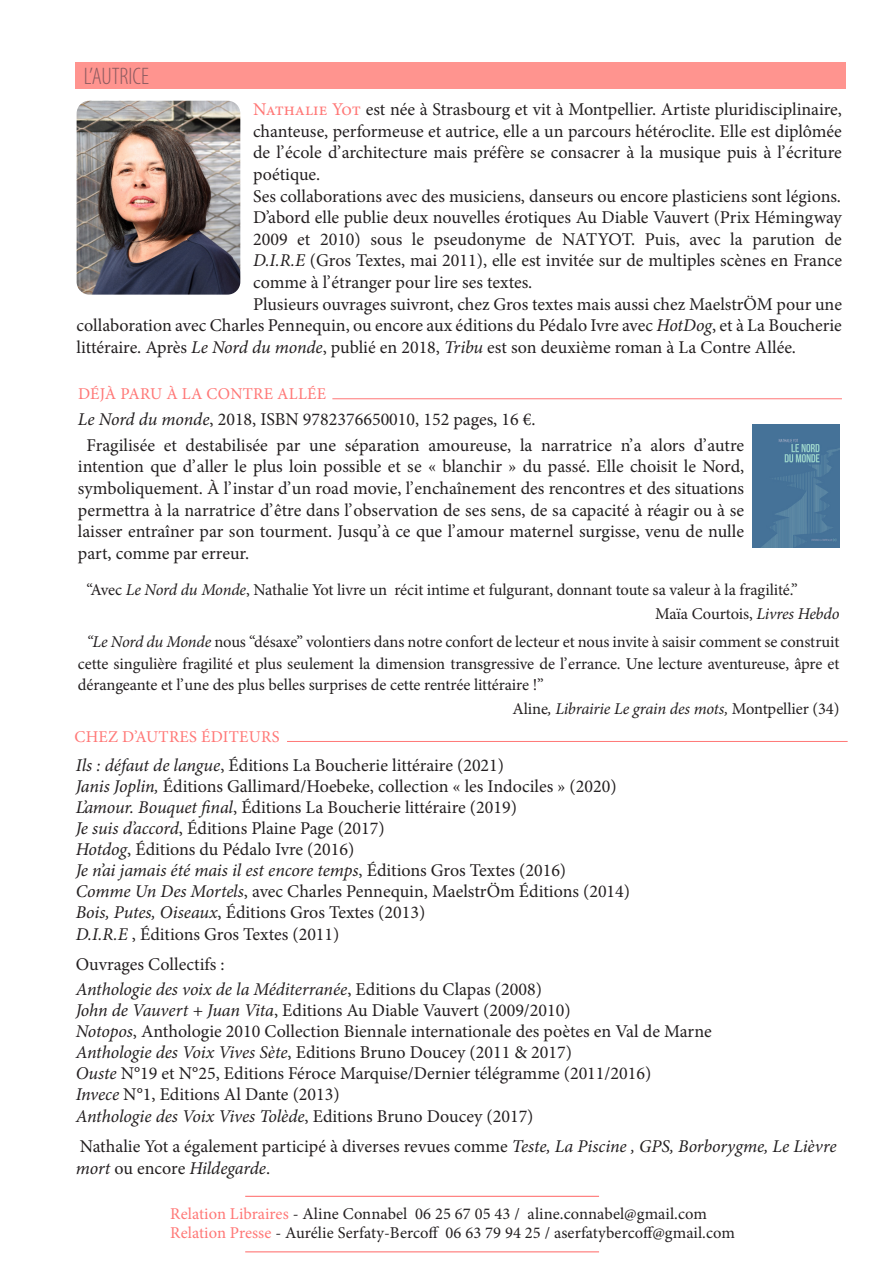
<style>
.page{position:relative;width:893px;height:1263px;background:#fff}
.page>*{position:absolute;margin:0;border:0;box-sizing:border-box;transform-origin:0 0}
.t1{font:300 condensed 24px "Myriad Pro";color:#8b5b60}
._4e_de_couv{font:18px/21.6px "Minion Pro";color:#231f20;text-align:justify}
.t2{font:italic 18px "Minion Pro";letter-spacing:-.005em;color:#231f20}
._4e_de_couv-2{font:16.5px/21.6px "Minion Pro";letter-spacing:.005em;color:#231f20;text-align:justify}
._4e_de_couv-3{font:italic 16.5px "Minion Pro";letter-spacing:-.015em;color:#231f20}
._4e_de_couv-4{font:16.5px "Minion Pro";letter-spacing:.015em;color:#ff7776}
.s1{color:#ff7776}
.s2{font-style:italic}
.s3{font-style:normal}
</style>
<div class="page">
<div style="left:75px;top:62px;width:771px;height:27px;background:#ff948f"></div>
<img style="left:77px;top:101px;width:163px;height:194px">
<hr style="left:287px;top:741px;width:561px;height:1px;background:#ff7776">
<img style="left:753px;top:425px;width:86px;height:122px">
<hr style="left:332px;top:398px;width:510px;height:1px;background:#ff7776">
<hr style="left:245px;top:1196px;width:354px;height:1px;background:#ff7776">
<hr style="left:245px;top:1251px;width:354px;height:1px;background:#ff7776">
<p class="t1" style="left:84px;top:63px;width:67px">L’AUTRICE</p>
<p class="_4e_de_couv" style="left:253px;top:99px;width:590px"><span class="s1">Nathalie Yot</span> est née à Strasbourg et vit à Montpellier. Artiste pluridisciplinaire, chanteuse, performeuse et autrice, elle a un parcours hétéroclite. Elle est diplômée de l’école d’architecture mais préfère se consacrer à la musique puis à l’écriture poétique.</p>
<p class="_4e_de_couv" style="left:253px;top:185px;width:589px">Ses collaborations avec des musiciens, danseurs ou encore plasticiens sont légions.</p>
<p class="_4e_de_couv" style="left:253px;top:207px;width:590px">D’abord elle publie deux nouvelles érotiques Au Diable Vauvert (Prix Hémingway 2009 et 2010) sous le pseudonyme de NATYOT. Puis, avec la parution de <span class="s2">D.I.R.E</span> (Gros Textes, mai 2011), elle est invitée sur de multiples scènes en France comme à l’étranger pour lire ses textes.</p>
<p class="_4e_de_couv" style="left:77px;top:293px;width:767px;text-indent:177px">Plusieurs ouvrages suivront, chez Gros textes mais aussi chez MaelstrÖM pour une collaboration avec Charles Pennequin, ou encore aux éditions du Pédalo Ivre avec <span class="s2">HotDog</span>, et à La Boucherie littéraire. Après <span class="s2">Le Nord du monde</span>, publié en 2018, <span class="s2">Tribu</span> est son deuxième roman à La Contre Allée.</p>
<p class="_4e_de_couv-4" style="left:78px;top:383px;width:250px">DÉJÀ PARU À LA CONTRE ALLÉE</p>
<p class="_4e_de_couv" style="left:78px;top:408px;width:459px"><span class="s2">Le Nord du monde</span>, 2018, ISBN 9782376650010, 152 pages, 16 €.</p>
<p class="_4e_de_couv" style="left:78px;top:434px;width:668px;text-indent:9px">Fragilisée et destabilisée par une séparation amoureuse, la narratrice n’a alors d’autre intention que d’aller le plus loin possible et se « blanchir » du passé. Elle choisit le Nord, symboliquement. À l’instar d’un road movie, l’enchaînement des rencontres et des situations permettra à la narratrice d’être dans l’observation de ses sens, de sa capacité à réagir ou à se laisser entraîner par son tourment. Jusqu’à ce que l’amour maternel surgisse, venu de nulle part, comme par erreur.</p>
<p class="_4e_de_couv-2" style="left:86px;top:579px;width:713px">“Avec <span class="s2">Le Nord du Monde</span>, Nathalie Yot livre un récit intime et fulgurant, donnant toute sa valeur à la fragilité.”</p>
<p class="_4e_de_couv-2" style="left:655px;top:603px;width:186px">Maïa Courtois, <span class="s2">Livres Hebdo</span></p>
<p class="_4e_de_couv-2" style="left:78px;top:631px;width:763px;text-indent:9px"><span class="s2">“Le Nord du Monde</span> nous “désaxe” volontiers dans notre confort de lecteur et nous invite à saisir comment se construit cette singulière fragilité et plus seulement la dimension transgressive de l’errance. Une lecture aventureuse, âpre et dérangeante et l’une des plus belles surprises de cette rentrée littéraire !”</p>
<p class="_4e_de_couv-3" style="left:512px;top:697px;width:329px"><span class="s3">Aline</span>, Librairie Le grain des mots, <span class="s3">Montpellier (34)</span></p>
<p class="_4e_de_couv-4" style="left:74px;top:726px;width:207px">CHEZ D’AUTRES ÉDITEURS</p>
<p class="_4e_de_couv" style="left:76px;top:755px;width:430px"><span class="s2">Ils : défaut de langue</span>, Éditions La Boucherie littéraire (2021)</p>
<p class="_4e_de_couv" style="left:76px;top:776px;width:542px"><span class="s2">Janis Joplin,</span> Éditions Gallimard/Hoebeke, collection « les Indociles » (2020)</p>
<p class="_4e_de_couv" style="left:76px;top:797px;width:443px"><span class="s2">L’amour. Bouquet final</span>, Éditions La Boucherie littéraire (2019)</p>
<p class="_4e_de_couv" style="left:76px;top:818px;width:310px"><span class="s2">Je suis d’accord</span>, Éditions Plaine Page (2017)</p>
<p class="_4e_de_couv" style="left:76px;top:839px;width:280px"><span class="s2">Hotdog</span>, Éditions du Pédalo Ivre (2016)</p>
<p class="t2" style="left:76px;top:858px;width:492px">Je n’ai jamais été mais il est encore temps<span class="s3">, Éditions Gros Textes (2016)</span></p>
<p class="_4e_de_couv" style="left:76px;top:881px;width:556px"><span class="s2">Comme Un Des Mortels</span>, avec Charles Pennequin, MaelstrÖm Éditions (2014)</p>
<p class="_4e_de_couv" style="left:76px;top:902px;width:351px"><span class="s2">Bois, Putes, Oiseaux</span>, Éditions Gros Textes (2013)</p>
<p class="_4e_de_couv" style="left:76px;top:923px;width:265px"><span class="s2">D.I.R.E</span> , Éditions Gros Textes (2011)</p>
<p class="_4e_de_couv" style="left:76px;top:953px;width:150px">Ouvrages Collectifs :</p>
<p class="t2" style="left:76px;top:977px;width:468px">Anthologie des voix de la Méditerranée<span class="s3">, Editions du Clapas (2008)</span></p>
<p class="_4e_de_couv" style="left:76px;top:1000px;width:496px"><span class="s2">John de Vauvert + Juan Vita</span>, Editions Au Diable Vauvert (2009/2010)</p>
<p class="_4e_de_couv" style="left:76px;top:1021px;width:638px"><span class="s2">Notopos</span>, Anthologie 2010 Collection Biennale internationale des poètes en Val de Marne</p>
<p class="_4e_de_couv" style="left:76px;top:1042px;width:498px"><span class="s2">Anthologie des Voix Vives Sète</span>, Editions Bruno Doucey (2011 &amp; 2017)</p>
<p class="_4e_de_couv" style="left:76px;top:1063px;width:577px"><span class="s2">Ouste</span> N°19 et N°25, Editions Féroce Marquise/Dernier télégramme (2011/2016)</p>
<p class="_4e_de_couv" style="left:76px;top:1084px;width:265px"><span class="s2">Invece</span> N°1, Editions Al Dante (2013)</p>
<p class="t2" style="left:76px;top:1104px;width:459px">Anthologie des Voix Vives Tolède<span class="s3">, Editions Bruno Doucey (2017)</span></p>
<p class="_4e_de_couv" style="left:76px;top:1135px;width:762px">Nathalie Yot a également participé à diverses revues comme <span class="s2">Teste, La Piscine , GPS, Borborygme, Le Lièvre mort</span> ou encore <span class="s2">Hildegarde</span>.</p>
<p class="_4e_de_couv-2" style="left:170px;top:1203px;width:538px"><span class="s1">Relation Libraires</span> - Aline Connabel 06 25 67 05 43 / aline.connabel@gmail.com</p>
<p class="_4e_de_couv-2" style="left:170px;top:1222px;width:566px"><span class="s1">Relation Presse</span> - Aurélie Serfaty-Bercoff 06 63 79 94 25 / aserfatybercoff@gmail.com</p>
</div>
